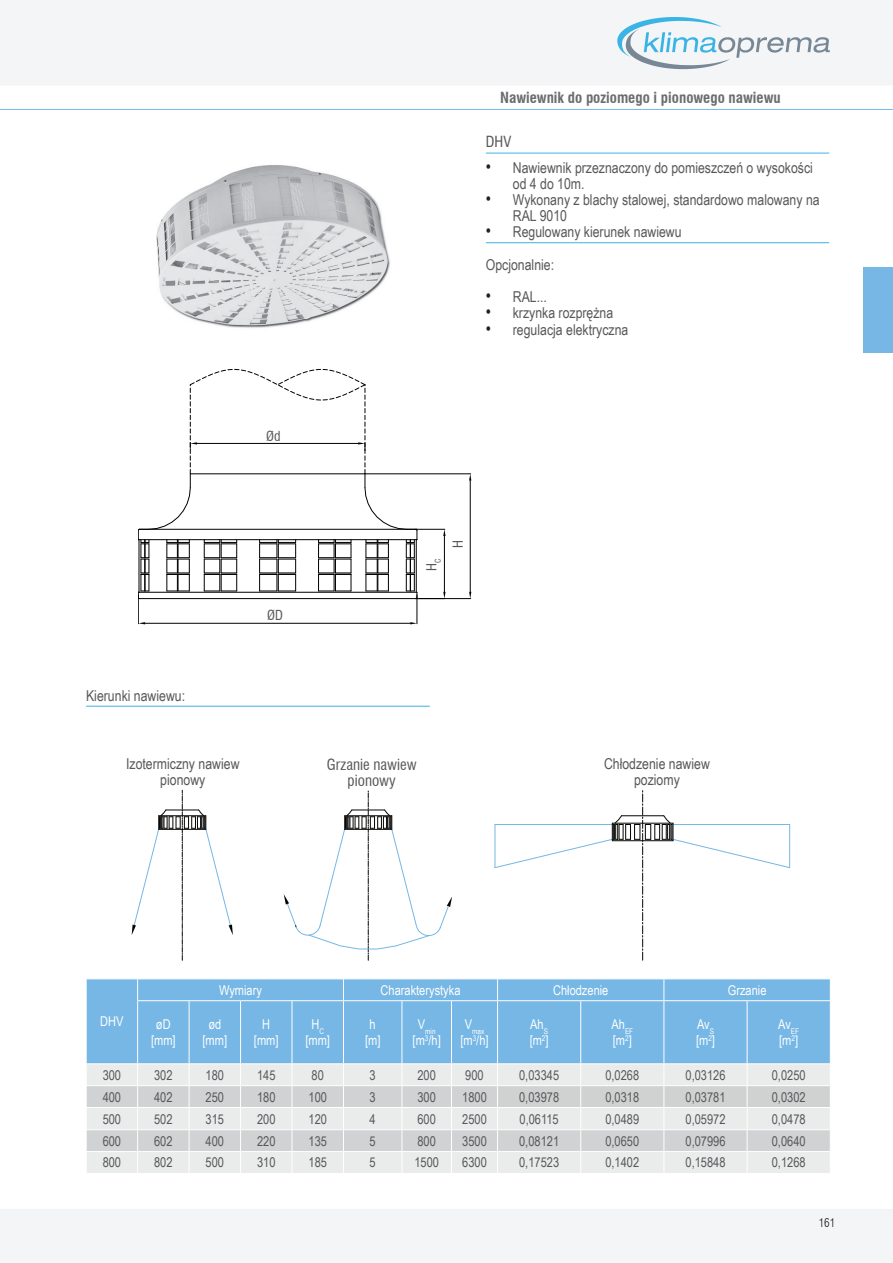
<style>
.page{position:relative;width:893px;height:1263px;background:#fff}
.page>*{position:absolute;margin:0;border:0;box-sizing:border-box;transform-origin:0 0}
.t1{font:15px/16.2px "Arial Narrow";color:#57585a}
.t2{font:700 condensed 15px "Swiss 721 BT";color:#6c6d70}
.t3{font:condensed 15px/16.2px "Swiss 721 BT";color:#57585a;text-align:center}
.t4{font:13.5px "Arial Narrow";color:#57585a}
.t5{font:13.5px "Arial Narrow";color:#fff}
.t6{font:condensed 13.5px "Swiss 721 BT";color:#57585a}
.t7{font:300 condensed 12px "Swiss 721 BT";color:#231f20}
.t8{font:7.8px "Arial Narrow";color:#fff}
.s1{font-size:18px;color:#231f20}
</style>
<div class="page">
<div style="left:864px;top:268px;width:29px;height:85px;background:#76b7e5"></div>
<div style="left:0;top:1209px;width:893px;height:54px;background:#f4f5f6"></div>
<div style="left:0;top:0;width:893px;height:85px;background:#f4f5f6"></div>
<hr style="left:0;top:109px;width:893px;height:1px;background:#77b7e4">
<svg style="left:617px;top:17px;width:213px;height:52px"></svg>
<svg style="left:132px;top:790px;width:101px;height:170px"></svg>
<svg style="left:284px;top:790px;width:168px;height:170px"></svg>
<svg style="left:496px;top:790px;width:294px;height:170px"></svg>
<hr style="left:495px;top:824px;width:1px;height:44px;background:#76b7e4">
<hr style="left:789px;top:824px;width:1px;height:44px;background:#76b7e4">
<hr style="left:416px;top:598px;width:55px;height:1px;background:#000">
<hr style="left:365px;top:474px;width:106px;height:1px;background:#000">
<hr style="left:470px;top:481px;width:1px;height:111px;background:#000">
<svg style="left:469px;top:592px;width:2px;height:7px"></svg>
<svg style="left:469px;top:474px;width:2px;height:7px"></svg>
<svg style="left:138px;top:369px;width:308px;height:255px"></svg>
<div style="left:87px;top:979px;width:743px;height:84px;background:#76b7e5"></div>
<svg style="left:497px;top:979px;width:1px;height:21px"></svg>
<svg style="left:664px;top:979px;width:1px;height:21px"></svg>
<hr style="left:498px;top:1000px;width:83px;height:1px;background:#fff">
<hr style="left:497px;top:1001px;width:1px;height:62px;background:#fff">
<hr style="left:581px;top:1000px;width:83px;height:1px;background:#fff">
<hr style="left:580px;top:1001px;width:1px;height:62px;background:#fff">
<hr style="left:664px;top:1000px;width:83px;height:1px;background:#fff">
<hr style="left:664px;top:1001px;width:1px;height:62px;background:#fff">
<hr style="left:747px;top:1000px;width:84px;height:1px;background:#fff">
<hr style="left:747px;top:1001px;width:1px;height:62px;background:#fff">
<svg style="left:86px;top:979px;width:1px;height:22px"></svg>
<svg style="left:137px;top:979px;width:1px;height:21px"></svg>
<svg style="left:343px;top:979px;width:1px;height:21px"></svg>
<hr style="left:137px;top:1000px;width:52px;height:1px;background:#fff">
<hr style="left:137px;top:1001px;width:1px;height:62px;background:#fff">
<hr style="left:189px;top:1000px;width:52px;height:1px;background:#fff">
<hr style="left:189px;top:1001px;width:1px;height:62px;background:#fff">
<hr style="left:241px;top:1000px;width:51px;height:1px;background:#fff">
<hr style="left:240px;top:1001px;width:1px;height:62px;background:#fff">
<hr style="left:292px;top:1000px;width:51px;height:1px;background:#fff">
<hr style="left:292px;top:1001px;width:1px;height:62px;background:#fff">
<hr style="left:343px;top:1000px;width:59px;height:1px;background:#fff">
<hr style="left:343px;top:1001px;width:1px;height:62px;background:#fff">
<hr style="left:402px;top:1000px;width:49px;height:1px;background:#fff">
<hr style="left:402px;top:1001px;width:1px;height:62px;background:#fff">
<hr style="left:451px;top:1000px;width:47px;height:1px;background:#fff">
<hr style="left:451px;top:1001px;width:1px;height:62px;background:#fff">
<svg style="left:86px;top:1064px;width:744px;height:109px;background:#e1e2e2"></svg>
<hr style="left:86px;top:706px;width:344px;height:1px;background:#3eb3e3">
<img style="left:156px;top:165px;width:234px;height:163px">
<hr style="left:486px;top:153px;width:343px;height:1px;background:#3eb3e3">
<hr style="left:486px;top:242px;width:343px;height:1px;background:#3eb3e3">
<p class="t2" style="left:500px;top:89px;width:282px">Nawiewnik do poziomego i pionowego nawiewu</p>
<p class="t3" style="left:486px;top:134px;width:27px">DHV</p>
<p class="t1" style="left:86px;top:687px;width:101px">Kierunki nawiewu:</p>
<p class="t6" style="left:266px;top:428px;width:16px">Ød</p>
<p class="t6" style="left:267px;top:607px;width:17px">ØD</p>
<p class="t1" style="left:513px;top:159px;width:302px;text-indent:-27px"><span class="s1">•</span> Nawiewnik przeznaczony do pomieszczeń o wysokości od 4 do 10m.</p>
<p class="t1" style="left:513px;top:191px;width:308px;text-indent:-27px"><span class="s1">•</span> Wykonany z blachy stalowej, standardowo malowany na<br>RAL 9010</p>
<p class="t1" style="left:486px;top:223px;width:197px"><span class="s1">•</span> Regulowany kierunek nawiewu</p>
<p class="t1" style="left:486px;top:256px;width:70px">Opcjonalnie:</p>
<p class="t1" style="left:486px;top:288px;width:63px"><span class="s1">•</span> RAL...</p>
<p class="t1" style="left:486px;top:304px;width:129px"><span class="s1">•</span> krzynka rozprężna</p>
<p class="t1" style="left:486px;top:321px;width:144px"><span class="s1">•</span> regulacja elektryczna</p>
<p class="t6" style="left:423px;top:571px;width:14px;rotate:-90deg">H<sub>C</sub></p>
<p class="t6" style="left:450px;top:548px;width:9px;rotate:-90deg">H</p>
<p class="t1" style="left:126px;top:755px;width:115px;text-align:center">Izotermiczny nawiew pionowy</p>
<p class="t3" style="left:327px;top:756px;width:91px">Grzanie nawiew pionowy</p>
<p class="t1" style="left:604px;top:755px;width:107px;text-align:center">Chłodzenie nawiew poziomy</p>
<p class="t5" style="left:100px;top:1011px;width:25px">DHV</p>
<p class="t5" style="left:156px;top:1014px;width:16px">øD</p>
<p class="t5" style="left:151px;top:1030px;width:26px">[mm]</p>
<p class="t5" style="left:219px;top:980px;width:44px">Wymiary</p>
<p class="t5" style="left:380px;top:980px;width:81px">Charakterystyka</p>
<p class="t5" style="left:553px;top:980px;width:57px">Chłodzenie</p>
<p class="t5" style="left:728px;top:980px;width:40px">Grzanie</p>
<p class="t5" style="left:208px;top:1014px;width:14px">ød</p>
<p class="t5" style="left:203px;top:1030px;width:26px">[mm]</p>
<p class="t5" style="left:262px;top:1014px;width:9px">H</p>
<p class="t5" style="left:254px;top:1030px;width:26px">[mm]</p>
<p class="t5" style="left:311px;top:1014px;width:14px">H<sub>C</sub></p>
<p class="t5" style="left:305px;top:1030px;width:26px">[mm]</p>
<p class="t5" style="left:370px;top:1014px;width:8px">h</p>
<p class="t5" style="left:365px;top:1030px;width:17px">[m]</p>
<p class="t8" style="left:418px;top:1025px;width:19px"><sup>V</sup>min</p>
<p class="t5" style="left:413px;top:1030px;width:30px">[m<sup>3</sup>/h]</p>
<p class="t8" style="left:465px;top:1025px;width:21px"><sup>V</sup>max</p>
<p class="t5" style="left:460px;top:1030px;width:30px">[m<sup>3</sup>/h]</p>
<p class="t5" style="left:530px;top:1014px;width:19px">Ah<sub>S</sub></p>
<p class="t5" style="left:530px;top:1030px;width:20px">[m<sup>2</sup>]</p>
<p class="t5" style="left:611px;top:1014px;width:23px">Ah<sub>EF</sub></p>
<p class="t5" style="left:613px;top:1030px;width:20px">[m<sup>2</sup>]</p>
<p class="t5" style="left:697px;top:1014px;width:19px">Av<sub>S</sub></p>
<p class="t5" style="left:696px;top:1030px;width:20px">[m<sup>2</sup>]</p>
<p class="t5" style="left:778px;top:1014px;width:22px">Av<sub>EF</sub></p>
<p class="t5" style="left:779px;top:1030px;width:20px">[m<sup>2</sup>]</p>
<p class="t4" style="left:103px;top:1065px;width:20px">300</p>
<p class="t4" style="left:154px;top:1065px;width:20px">302</p>
<p class="t4" style="left:206px;top:1065px;width:20px">180</p>
<p class="t4" style="left:257px;top:1065px;width:20px">145</p>
<p class="t4" style="left:312px;top:1065px;width:14px">80</p>
<p class="t4" style="left:370px;top:1065px;width:8px">3</p>
<p class="t4" style="left:417px;top:1065px;width:20px">200</p>
<p class="t4" style="left:465px;top:1065px;width:20px">900</p>
<p class="t4" style="left:519px;top:1065px;width:42px">0,03345</p>
<p class="t4" style="left:605px;top:1065px;width:35px">0,0268</p>
<p class="t4" style="left:685px;top:1065px;width:42px">0,03126</p>
<p class="t4" style="left:772px;top:1065px;width:35px">0,0250</p>
<p class="t4" style="left:103px;top:1087px;width:20px">400</p>
<p class="t4" style="left:154px;top:1087px;width:20px">402</p>
<p class="t4" style="left:206px;top:1087px;width:20px">250</p>
<p class="t4" style="left:257px;top:1087px;width:20px">180</p>
<p class="t4" style="left:308px;top:1087px;width:20px">100</p>
<p class="t4" style="left:370px;top:1087px;width:8px">3</p>
<p class="t4" style="left:417px;top:1087px;width:20px">300</p>
<p class="t4" style="left:462px;top:1087px;width:26px">1800</p>
<p class="t4" style="left:519px;top:1087px;width:42px">0,03978</p>
<p class="t4" style="left:605px;top:1087px;width:35px">0,0318</p>
<p class="t4" style="left:685px;top:1087px;width:42px">0,03781</p>
<p class="t4" style="left:772px;top:1087px;width:35px">0,0302</p>
<p class="t4" style="left:103px;top:1109px;width:20px">500</p>
<p class="t4" style="left:154px;top:1109px;width:20px">502</p>
<p class="t4" style="left:206px;top:1109px;width:20px">315</p>
<p class="t4" style="left:257px;top:1109px;width:20px">200</p>
<p class="t4" style="left:308px;top:1109px;width:20px">120</p>
<p class="t4" style="left:370px;top:1109px;width:8px">4</p>
<p class="t4" style="left:417px;top:1109px;width:20px">600</p>
<p class="t4" style="left:462px;top:1109px;width:26px">2500</p>
<p class="t4" style="left:520px;top:1109px;width:41px">0,06115</p>
<p class="t4" style="left:605px;top:1109px;width:35px">0,0489</p>
<p class="t4" style="left:685px;top:1109px;width:42px">0,05972</p>
<p class="t4" style="left:772px;top:1109px;width:35px">0,0478</p>
<p class="t4" style="left:103px;top:1131px;width:20px">600</p>
<p class="t4" style="left:154px;top:1131px;width:20px">602</p>
<p class="t4" style="left:206px;top:1131px;width:20px">400</p>
<p class="t4" style="left:257px;top:1131px;width:20px">220</p>
<p class="t4" style="left:308px;top:1131px;width:20px">135</p>
<p class="t4" style="left:370px;top:1131px;width:8px">5</p>
<p class="t4" style="left:417px;top:1131px;width:20px">800</p>
<p class="t4" style="left:462px;top:1131px;width:26px">3500</p>
<p class="t4" style="left:519px;top:1131px;width:42px">0,08121</p>
<p class="t4" style="left:605px;top:1131px;width:35px">0,0650</p>
<p class="t4" style="left:685px;top:1131px;width:42px">0,07996</p>
<p class="t4" style="left:772px;top:1131px;width:35px">0,0640</p>
<p class="t4" style="left:103px;top:1153px;width:20px">800</p>
<p class="t4" style="left:154px;top:1153px;width:20px">802</p>
<p class="t4" style="left:206px;top:1153px;width:20px">500</p>
<p class="t4" style="left:257px;top:1153px;width:20px">310</p>
<p class="t4" style="left:308px;top:1153px;width:20px">185</p>
<p class="t4" style="left:370px;top:1153px;width:8px">5</p>
<p class="t4" style="left:414px;top:1153px;width:26px">1500</p>
<p class="t4" style="left:462px;top:1153px;width:26px">6300</p>
<p class="t4" style="left:519px;top:1153px;width:42px">0,17523</p>
<p class="t4" style="left:605px;top:1153px;width:35px">0,1402</p>
<p class="t4" style="left:685px;top:1153px;width:42px">0,15848</p>
<p class="t4" style="left:772px;top:1153px;width:35px">0,1268</p>
<p class="t7" style="left:819px;top:1215px;width:18px">161</p>
</div>
